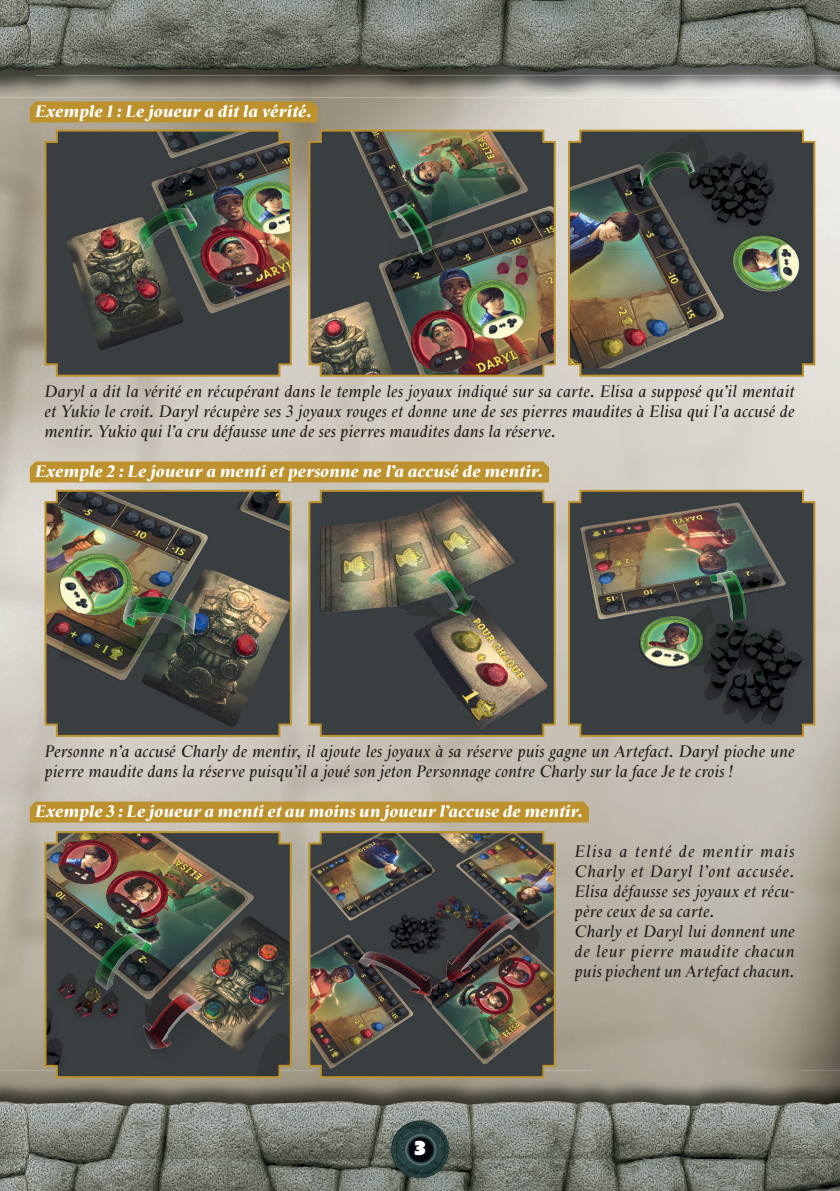
<style>
.page{position:relative;width:840px;height:1191px;background:#fff}
.page>*{position:absolute;margin:0;border:0;box-sizing:border-box;transform-origin:0 0}
.t1{font:19.4px "Azo Sans Uber";color:#fff}
.t2{font:italic 17px/20px "Starling";letter-spacing:.015em;color:#231f20}
.t3{font:italic 900 17px "Starling";letter-spacing:.01em;color:#fff}
</style>
<div class="page">
<img style="left:0;top:97px;width:109px;height:973px">
<img style="left:109px;top:97px;width:730px;height:69px">
<img style="left:248px;top:166px;width:67px;height:904px">
<img style="left:524px;top:166px;width:67px;height:904px">
<img style="left:800px;top:166px;width:39px;height:904px">
<img style="left:109px;top:738px;width:139px;height:92px">
<img style="left:315px;top:738px;width:209px;height:92px">
<img style="left:0;top:0;width:839px;height:97px">
<img style="left:0;top:26px;width:36px;height:49px">
<img style="left:0;top:1070px;width:839px;height:121px">
<img style="left:0;top:1159px;width:1px;height:30px">
<img style="left:0;top:1088px;width:36px;height:71px">
<img style="left:391px;top:1120px;width:58px;height:58px;border-radius:29px">
<img style="left:43px;top:129px;width:250px;height:249px">
<img style="left:43px;top:489px;width:250px;height:249px">
<img style="left:43px;top:830px;width:250px;height:249px">
<img style="left:307px;top:129px;width:249px;height:249px">
<img style="left:307px;top:489px;width:249px;height:249px">
<img style="left:307px;top:830px;width:249px;height:249px">
<img style="left:566px;top:129px;width:249px;height:249px">
<img style="left:566px;top:489px;width:249px;height:249px">
<div style="left:30px;top:101px;width:287px;height:21px;background:#bd912d"></div>
<div style="left:30px;top:461px;width:518px;height:21px;background:#bd912d"></div>
<div style="left:30px;top:801px;width:558px;height:21px;background:#bd912d"></div>
<svg style="left:0;top:0;width:1px;height:26px"></svg>
<p class="t3" style="left:36px;top:101px;width:278px">Exemple 1 : Le joueur a dit la vérité.</p>
<p class="t2" style="left:44px;top:382px;width:751px;text-align:justify">Daryl a dit la vérité en récupérant dans le temple les joyaux indiqué sur sa carte. Elisa a supposé qu’il mentait et Yukio le croit. Daryl récupère ses 3 joyaux rouges et donne une de ses pierres maudites à Elisa qui l’a accusé de mentir. Yukio qui l’a cru défausse une de ses pierres maudites dans la réserve.</p>
<p class="t3" style="left:36px;top:461px;width:509px">Exemple 2 : Le joueur a menti et personne ne l’a accusé de mentir.</p>
<p class="t2" style="left:44px;top:742px;width:751px">Personne n’a accusé Charly de mentir, il ajoute les joyaux à sa réserve puis gagne un Artefact. Daryl pioche une pierre maudite dans la réserve puisqu’il a joué son jeton Personnage contre Charly sur la face Je te crois !</p>
<p class="t3" style="left:36px;top:801px;width:549px">Exemple 3 : Le joueur a menti et au moins un joueur l’accuse de mentir.</p>
<p class="t1" style="left:414px;top:1135px;width:13px">3</p>
<p class="t2" style="left:574px;top:842px;width:221px">Elisa a tenté de mentir mais<br>Charly et Daryl l’ont accusée.<br>Elisa défausse ses joyaux et récu&shy;père ceux de sa carte.<br>Charly et Daryl lui donnent une de leur pierre maudite chacun puis piochent un Artefact chacun.</p>
</div>
